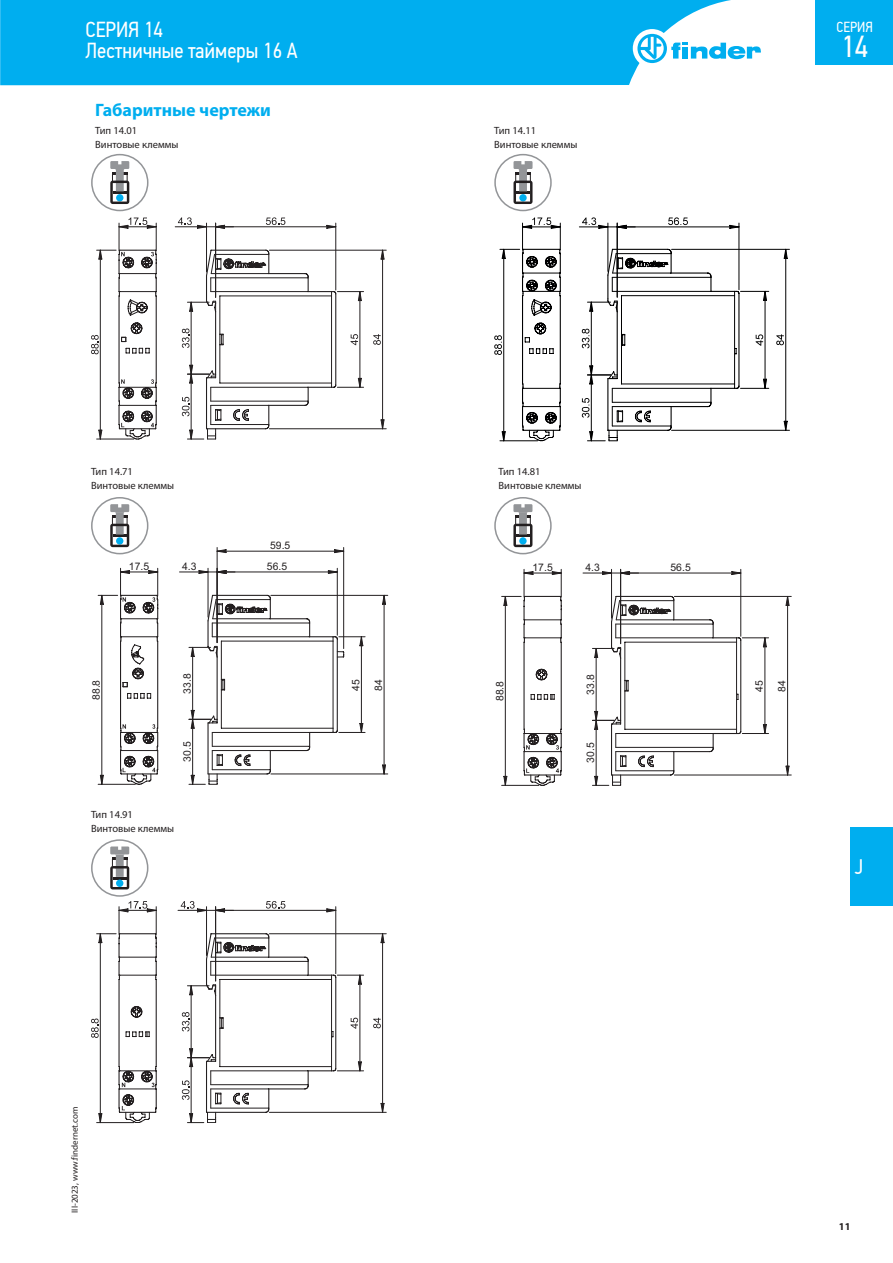
<style>
.page{position:relative;width:893px;height:1263px;background:#fff}
.page>*{position:absolute;margin:0;border:0;box-sizing:border-box;transform-origin:0 0}
.t1{font:30.3px "PF Din Text Cond Pro";color:#fff}
.t2{font:21.75px/21px "PF Din Text Cond Pro";color:#fff}
.t3{font:21px "PF Din Text Cond Pro";color:#fff}
.t4{font:700 18px "Myriad Pro";color:#00aeef}
.t5{font:14.55px "PF Din Text Cond Pro";color:#fff}
.t6{font:10.5px/14.2px "Myriad Pro";color:#231f20}
.t7{font:700 10.5px "Myriad Pro";color:#231f20}
.t8{font:10.35px/22.6px "Arial";letter-spacing:.005em;color:#231f20}
.t9{font:9px "Myriad Pro";color:#231f20}
</style>
<div class="page">
<svg style="left:0;top:0;width:837px;height:85px;fill:#00aeef"></svg>
<div style="left:633px;top:29px;width:38px;height:39px;background:#fff;border-radius:50%"></div>
<svg style="left:637px;top:34px;width:125px;height:29px"></svg>
<div style="left:816px;top:0;width:77px;height:64px;background:#00aeef"></div>
<div style="left:850px;top:827px;width:43px;height:79px;background:#00aeef"></div>
<div style="left:91px;top:154px;width:57px;height:57px;border:2px solid #939598;border-radius:50%"></div>
<svg style="left:110px;top:161px;width:19px;height:43px"></svg>
<hr style="left:269px;top:250px;width:117px;height:1px;background:#231f20">
<hr style="left:269px;top:428px;width:117px;height:1px;background:#231f20">
<svg style="left:373px;top:334px;width:8px;height:11px"></svg>
<svg style="left:381px;top:250px;width:3px;height:9px"></svg>
<svg style="left:381px;top:420px;width:3px;height:9px"></svg>
<hr style="left:382px;top:250px;width:1px;height:179px;background:#231f20">
<svg style="left:182px;top:249px;width:182px;height:191px"></svg>
<hr style="left:191px;top:374px;width:1px;height:65px;background:#231f20">
<hr style="left:97px;top:439px;width:37px;height:1px;background:#231f20">
<svg style="left:91px;top:217px;width:66px;height:222px"></svg>
<hr style="left:206px;top:223px;width:1px;height:49px;background:#231f20">
<svg style="left:178px;top:217px;width:29px;height:10px"></svg>
<hr style="left:175px;top:227px;width:59px;height:1px;background:#231f20">
<hr style="left:215px;top:223px;width:1px;height:74px;background:#231f20">
<hr style="left:335px;top:223px;width:1px;height:67px;background:#231f20">
<svg style="left:266px;top:217px;width:19px;height:8px"></svg>
<svg style="left:216px;top:225px;width:9px;height:2px"></svg>
<svg style="left:327px;top:225px;width:9px;height:2px"></svg>
<hr style="left:216px;top:227px;width:120px;height:1px;background:#231f20">
<div style="left:494px;top:154px;width:58px;height:57px;border:2px solid #939598;border-radius:50%"></div>
<svg style="left:513px;top:161px;width:19px;height:43px"></svg>
<hr style="left:672px;top:249px;width:117px;height:1px;background:#000001">
<hr style="left:672px;top:430px;width:117px;height:1px;background:#000001">
<svg style="left:776px;top:334px;width:8px;height:11px"></svg>
<svg style="left:784px;top:249px;width:3px;height:10px"></svg>
<svg style="left:784px;top:421px;width:3px;height:9px"></svg>
<hr style="left:785px;top:249px;width:1px;height:181px;background:#000001">
<svg style="left:494px;top:217px;width:275px;height:224px"></svg>
<hr style="left:617px;top:227px;width:122px;height:1px;background:#000001">
<div style="left:91px;top:497px;width:57px;height:57px;border:2px solid #939598;border-radius:50%"></div>
<svg style="left:110px;top:504px;width:19px;height:43px"></svg>
<hr style="left:271px;top:595px;width:117px;height:1px;background:#231f20">
<hr style="left:271px;top:774px;width:117px;height:1px;background:#231f20">
<svg style="left:382px;top:595px;width:4px;height:9px"></svg>
<svg style="left:382px;top:765px;width:4px;height:9px"></svg>
<hr style="left:384px;top:595px;width:1px;height:179px;background:#231f20">
<svg style="left:189px;top:594px;width:176px;height:191px"></svg>
<hr style="left:208px;top:568px;width:1px;height:49px;background:#231f20">
<svg style="left:199px;top:570px;width:9px;height:4px"></svg>
<hr style="left:179px;top:572px;width:56px;height:1px;background:#231f20">
<hr style="left:337px;top:568px;width:1px;height:67px;background:#231f20">
<svg style="left:218px;top:570px;width:8px;height:4px"></svg>
<svg style="left:328px;top:570px;width:9px;height:4px"></svg>
<hr style="left:217px;top:572px;width:120px;height:1px;background:#231f20">
<hr style="left:217px;top:547px;width:1px;height:96px;background:#231f20">
<hr style="left:343px;top:547px;width:1px;height:101px;background:#231f20">
<svg style="left:217px;top:549px;width:9px;height:4px"></svg>
<svg style="left:334px;top:549px;width:10px;height:4px"></svg>
<hr style="left:217px;top:551px;width:127px;height:1px;background:#231f20">
<svg style="left:98px;top:568px;width:60px;height:217px"></svg>
<div style="left:494px;top:497px;width:58px;height:57px;border:2px solid #939598;border-radius:50%"></div>
<svg style="left:513px;top:504px;width:19px;height:43px"></svg>
<hr style="left:525px;top:637px;width:35px;height:1px;background:#231f20">
<hr style="left:523px;top:642px;width:2px;height:87px;background:#231f20">
<hr style="left:561px;top:642px;width:1px;height:87px;background:#231f20">
<hr style="left:524px;top:573px;width:37px;height:1px;background:#231f20">
<hr style="left:525px;top:596px;width:35px;height:1px;background:#231f20">
<hr style="left:525px;top:619px;width:35px;height:1px;background:#231f20">
<svg style="left:552px;top:569px;width:10px;height:74px"></svg>
<hr style="left:674px;top:596px;width:117px;height:1px;background:#231f20">
<hr style="left:674px;top:775px;width:117px;height:1px;background:#231f20">
<svg style="left:786px;top:596px;width:3px;height:9px"></svg>
<svg style="left:786px;top:766px;width:3px;height:9px"></svg>
<hr style="left:787px;top:596px;width:1px;height:179px;background:#231f20">
<hr style="left:502px;top:785px;width:37px;height:1px;background:#231f20">
<svg style="left:502px;top:569px;width:31px;height:74px"></svg>
<svg style="left:504px;top:776px;width:3px;height:9px"></svg>
<hr style="left:505px;top:596px;width:1px;height:189px;background:#231f20">
<hr style="left:611px;top:569px;width:1px;height:49px;background:#231f20">
<svg style="left:602px;top:571px;width:9px;height:4px"></svg>
<hr style="left:583px;top:573px;width:55px;height:1px;background:#231f20">
<hr style="left:620px;top:569px;width:1px;height:75px;background:#231f20">
<hr style="left:740px;top:569px;width:1px;height:67px;background:#231f20">
<svg style="left:621px;top:571px;width:9px;height:4px"></svg>
<svg style="left:732px;top:571px;width:9px;height:4px"></svg>
<hr style="left:621px;top:573px;width:120px;height:1px;background:#231f20">
<svg style="left:592px;top:595px;width:177px;height:191px"></svg>
<svg style="left:523px;top:669px;width:39px;height:117px"></svg>
<div style="left:91px;top:839px;width:57px;height:58px;border:2px solid #939598;border-radius:50%"></div>
<svg style="left:110px;top:846px;width:19px;height:43px"></svg>
<hr style="left:118px;top:979px;width:2px;height:87px;background:#231f20">
<hr style="left:156px;top:979px;width:1px;height:87px;background:#231f20">
<hr style="left:269px;top:933px;width:117px;height:1px;background:#231f20">
<hr style="left:269px;top:1112px;width:117px;height:1px;background:#231f20">
<svg style="left:373px;top:1018px;width:8px;height:10px"></svg>
<svg style="left:381px;top:933px;width:3px;height:10px"></svg>
<svg style="left:381px;top:1103px;width:3px;height:9px"></svg>
<hr style="left:382px;top:934px;width:1px;height:178px;background:#231f20">
<hr style="left:97px;top:1122px;width:37px;height:1px;background:#231f20">
<svg style="left:91px;top:1018px;width:8px;height:20px"></svg>
<svg style="left:97px;top:901px;width:60px;height:79px"></svg>
<svg style="left:99px;top:1113px;width:3px;height:10px"></svg>
<hr style="left:100px;top:934px;width:1px;height:188px;background:#231f20">
<hr style="left:206px;top:907px;width:1px;height:48px;background:#231f20">
<svg style="left:181px;top:901px;width:26px;height:11px"></svg>
<hr style="left:178px;top:910px;width:56px;height:1px;background:#231f20">
<hr style="left:215px;top:907px;width:1px;height:74px;background:#231f20">
<hr style="left:335px;top:907px;width:1px;height:67px;background:#231f20">
<svg style="left:266px;top:901px;width:19px;height:7px"></svg>
<svg style="left:216px;top:908px;width:9px;height:4px"></svg>
<svg style="left:327px;top:908px;width:9px;height:4px"></svg>
<hr style="left:216px;top:910px;width:120px;height:1px;background:#231f20">
<svg style="left:182px;top:932px;width:182px;height:191px"></svg>
<svg style="left:118px;top:1006px;width:39px;height:117px"></svg>
<h2 class="t2" style="left:85px;top:19px;width:214px">СЕРИЯ 14<br>Лестничные таймеры 16 A</h2>
<h3 class="t4" style="left:95px;top:98px;width:177px">Габаритные чертежи</h3>
<p class="t6" style="left:95px;top:123px;width:85px">Тип 14.01<br>Винтовые клеммы</p>
<p class="t6" style="left:494px;top:123px;width:85px">Тип 14.11<br>Винтовые клеммы</p>
<h3 class="t5" style="left:837px;top:19px;width:38px">СЕРИЯ</h3>
<h1 class="t1" style="left:841px;top:28px;width:28px">14</h1>
<p class="t6" style="left:91px;top:464px;width:85px">Тип 14.71<br>Винтовые клеммы</p>
<p class="t6" style="left:498px;top:464px;width:85px">Тип 14.81<br>Винтовые клеммы</p>
<p class="t8" style="left:129px;top:555px;width:22px">17.5</p>
<p class="t8" style="left:270px;top:534px;width:22px">59.5</p>
<p class="t8" style="left:182px;top:555px;width:16px">4.3</p>
<p class="t8" style="left:267px;top:555px;width:22px">56.5</p>
<p class="t8" style="left:85px;top:700px;width:22px;rotate:-90deg">88.8</p>
<p class="t8" style="left:176px;top:694px;width:22px;rotate:-90deg">33.8</p>
<p class="t8" style="left:176px;top:762px;width:22px;rotate:-90deg">30.5</p>
<p class="t6" style="left:91px;top:807px;width:85px">Тип 14.91<br>Винтовые клеммы</p>
<p class="t8" style="left:345px;top:690px;width:13px;rotate:-90deg">45<br>84</p>
<p class="t8" style="left:532px;top:556px;width:22px">17.5</p>
<p class="t8" style="left:586px;top:556px;width:16px">4.3</p>
<p class="t8" style="left:670px;top:556px;width:22px">56.5</p>
<p class="t8" style="left:489px;top:701px;width:22px;rotate:-90deg">88.8</p>
<p class="t8" style="left:579px;top:695px;width:22px;rotate:-90deg">33.8</p>
<p class="t8" style="left:579px;top:763px;width:22px;rotate:-90deg">30.5</p>
<p class="t8" style="left:748px;top:692px;width:13px;rotate:-90deg">45<br>84</p>
<h3 class="t3" style="left:855px;top:855px;width:10px">J</h3>
<p class="t9" style="left:69px;top:1213px;width:108px;rotate:-90deg">III-2023, www.findernet.com</p>
<p class="t7" style="left:839px;top:1219px;width:13px">11</p>
</div>
